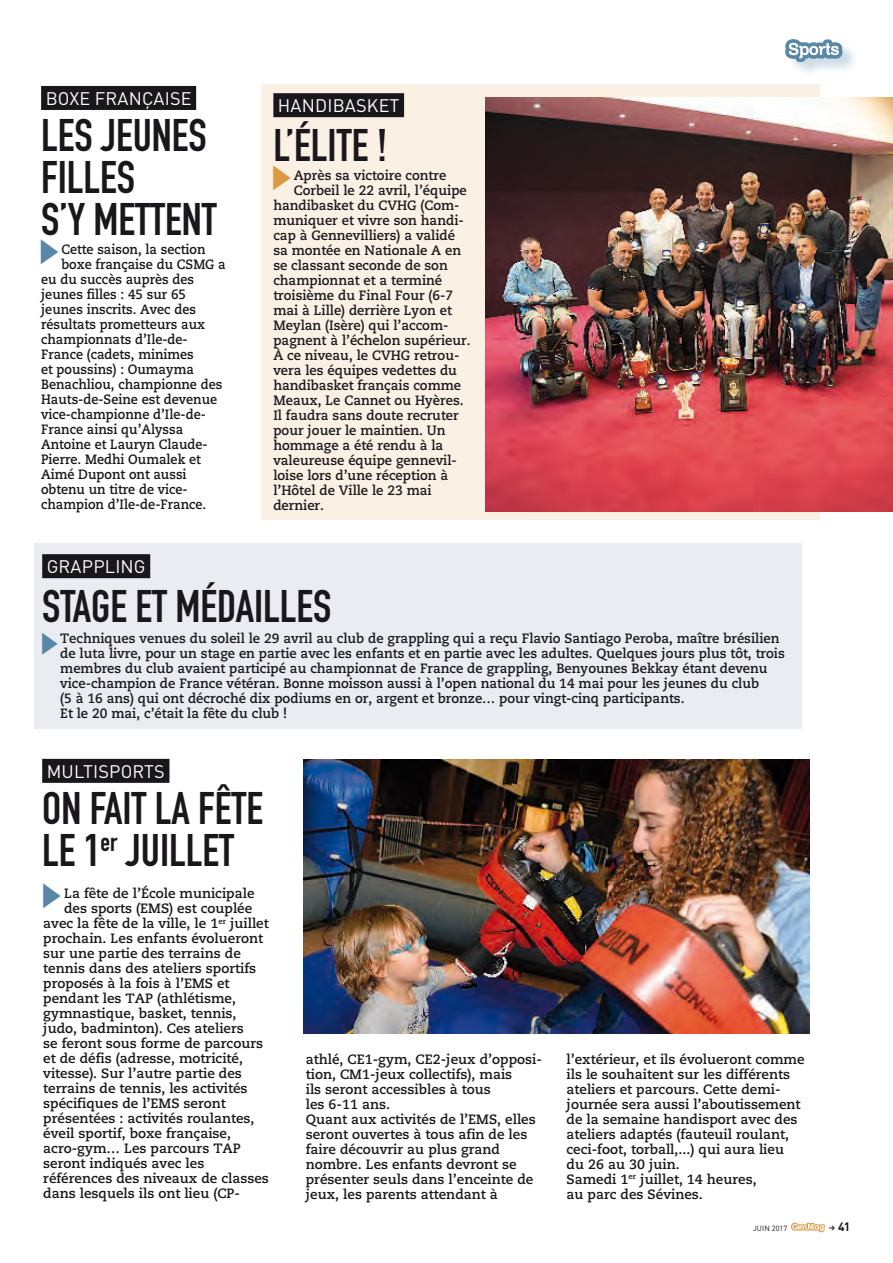
<style>
.page{position:relative;width:893px;height:1263px;background:#fff}
.page>*{position:absolute;margin:0;border:0;box-sizing:border-box;transform-origin:0 0}
.t1{font:45px/42px "DIN Engschrift";color:#1a171c}
.t2{font:18px "DINOT";letter-spacing:.01em;color:#fff}
.t3{font:700 13.5px/15px "Caecilia LT Std";color:#1a171c}
.t4{font:700 13.5px "Caecilia LT Std";color:#1a171c;scale:.94 1}
.t5{font:700 12px "DINOT";color:#1a171c}
.t6{font:7.5px "DINOT";letter-spacing:.005em;color:#1a171c}
.s1{color:#5887a8}
.s2{color:#db9944}
</style>
<div class="page">
<img style="left:859px;top:97px;width:34px;height:414px">
<img style="left:304px;top:759px;width:505px;height:275px">
<div style="left:42px;top:759px;width:127px;height:24px;background:#1a171c"></div>
<div style="left:0;top:0;width:859px;height:757px;background:#5887a8;opacity:.3"></div>
<svg style="left:785px;top:39px;width:57px;height:23px"></svg>
<svg style="left:0;top:0;width:18px;height:740px"></svg>
<svg style="left:791px;top:1222px;width:34px;height:10px"></svg>
<h2 class="t2" style="left:46px;top:87px;width:147px">BOXE FRANÇAISE</h2>
<h1 class="t1" style="left:41px;top:115px;width:177px">LES JEUNES<br>FILLES<br>S’Y METTENT</h1>
<p class="t4" style="left:38px;top:242px;width:180px"><span class="s1">✓</span>Cette saison, la section</p>
<p class="t4" style="left:61px;top:257px;width:176px">boxe française du CSMG a</p>
<p class="t4" style="left:41px;top:272px;width:164px">eu du succès auprès des</p>
<p class="t4" style="left:41px;top:287px;width:156px">jeunes filles : 45 sur 65</p>
<p class="t4" style="left:41px;top:302px;width:166px">jeunes inscrits. Avec des</p>
<p class="t4" style="left:41px;top:317px;width:176px">résultats prometteurs aux</p>
<p class="t4" style="left:41px;top:332px;width:158px">championnats d’Ile-de-</p>
<p class="t4" style="left:41px;top:347px;width:164px">France (cadets, minimes</p>
<p class="t4" style="left:41px;top:362px;width:164px">et poussins) : Oumayma</p>
<p class="t4" style="left:41px;top:377px;width:194px">Benachliou, championne des</p>
<p class="t4" style="left:41px;top:392px;width:189px">Hauts-de-Seine est devenue</p>
<p class="t4" style="left:41px;top:407px;width:177px">vice-championne d’Ile-de-</p>
<p class="t4" style="left:41px;top:422px;width:153px">France ainsi qu’Alyssa</p>
<p class="t4" style="left:41px;top:437px;width:179px">Antoine et Lauryn Claude-</p>
<p class="t4" style="left:41px;top:452px;width:172px">Pierre. Medhi Oumalek et</p>
<p class="t4" style="left:41px;top:467px;width:156px">Aimé Dupont ont aussi</p>
<p class="t4" style="left:41px;top:482px;width:158px">obtenu un titre de vice-</p>
<p class="t4" style="left:41px;top:497px;width:177px">champion d’Ile-de-France.</p>
<h2 class="t2" style="left:278px;top:94px;width:123px">HANDIBASKET</h2>
<h1 class="t1" style="left:273px;top:125px;width:116px">L’ÉLITE !</h1>
<p class="t3" style="left:270px;top:168px;width:178px"><span class="s2">✓</span>Après sa victoire contre</p>
<p class="t3" style="left:294px;top:183px;width:175px">Corbeil le 22 avril, l’équipe</p>
<p class="t3" style="left:273px;top:198px;width:188px">handibasket du CVHG (Com-</p>
<p class="t3" style="left:273px;top:213px;width:192px">muniquer et vivre son handi-</p>
<p class="t3" style="left:273px;top:228px;width:183px">cap à Gennevilliers) a validé</p>
<p class="t3" style="left:273px;top:243px;width:189px">sa montée en Nationale A en</p>
<p class="t3" style="left:273px;top:258px;width:176px">se classant seconde de son</p>
<p class="t3" style="left:273px;top:273px;width:170px">championnat et a terminé</p>
<p class="t3" style="left:273px;top:288px;width:181px">troisième du Final Four (6-7</p>
<p class="t3" style="left:273px;top:303px;width:180px">mai à Lille) derrière Lyon et</p>
<p class="t3" style="left:273px;top:318px;width:177px">Meylan (Isère) qui l’accom-</p>
<p class="t3" style="left:273px;top:333px;width:199px">pagnent à l’échelon supérieur.</p>
<p class="t3" style="left:273px;top:348px;width:188px">À ce niveau, le CVHG retrou-</p>
<p class="t3" style="left:273px;top:363px;width:185px">vera les équipes vedettes du</p>
<p class="t3" style="left:273px;top:378px;width:189px">handibasket français comme</p>
<p class="t3" style="left:273px;top:393px;width:192px">Meaux, Le Cannet ou Hyères.</p>
<p class="t3" style="left:273px;top:408px;width:187px">Il faudra sans doute recruter</p>
<p class="t3" style="left:273px;top:423px;width:174px">pour jouer le maintien. Un</p>
<p class="t3" style="left:273px;top:438px;width:172px">hommage a été rendu à la</p>
<p class="t3" style="left:273px;top:453px;width:185px">valeureuse équipe gennevil-</p>
<p class="t3" style="left:273px;top:468px;width:176px">loise lors d’une réception à</p>
<p class="t3" style="left:273px;top:483px;width:160px">l’Hôtel de Ville le 23 mai</p>
<p class="t3" style="left:273px;top:498px;width:52px">dernier.</p>
<h2 class="t2" style="left:47px;top:555px;width:100px">GRAPPLING</h2>
<h1 class="t1" style="left:42px;top:586px;width:291px">STAGE ET MÉDAILLES</h1>
<p class="t3" style="left:60px;top:631px;width:726px;text-indent:-21px"><span class="s1">✓</span>Techniques venues du soleil le 29 avril au club de grappling qui a reçu Flavio Santiago Peroba, maître brésilien de luta livre, pour un stage en partie avec les enfants et en partie avec les adultes. Quelques jours plus tôt, trois membres du club avaient participé au championnat de France de grappling, Benyounes Bekkay étant devenu vice-champion de France vétéran. Bonne moisson aussi à l’open national du 14 mai pour les jeunes du club<br>(5 à 16 ans) qui ont décroché dix podiums en or, argent et bronze… pour vingt-cinq participants.<br>Et le 20 mai, c’était la fête du club !</p>
<h2 class="t2" style="left:47px;top:760px;width:120px">MULTISPO RTS</h2>
<h1 class="t1" style="left:42px;top:787px;width:222px">ON FAIT LA FÊTE<br>LE 1<sup>ER</sup> JUILLET</h1>
<p class="t3" style="left:40px;top:886px;width:216px"><span class="s1">✓</span>La fête de l’École municipale</p>
<p class="t3" style="left:64px;top:901px;width:190px">des sports (EMS) est couplée</p>
<p class="t3" style="left:43px;top:916px;width:227px">avec la fête de la ville, le 1<sup>er</sup> juillet</p>
<p class="t3" style="left:43px;top:931px;width:221px">prochain. Les enfants évolueront</p>
<p class="t3" style="left:43px;top:946px;width:199px">sur une partie des terrains de</p>
<p class="t3" style="left:43px;top:961px;width:214px">tennis dans des ateliers sportifs</p>
<p class="t3" style="left:43px;top:976px;width:188px">proposés à la fois à l’EMS et</p>
<p class="t3" style="left:43px;top:991px;width:194px">pendant les TAP (athlétisme,</p>
<p class="t3" style="left:43px;top:1006px;width:195px">gymnastique, basket, tennis,</p>
<p class="t3" style="left:43px;top:1021px;width:202px">judo, badminton). Ces ateliers</p>
<p class="t3" style="left:43px;top:1036px;width:221px">se feront sous forme de parcours</p>
<p class="t3" style="left:43px;top:1051px;width:201px">et de défis (adresse, motricité,</p>
<p class="t3" style="left:43px;top:1066px;width:200px">vitesse). Sur l’autre partie des</p>
<p class="t3" style="left:43px;top:1081px;width:206px">terrains de tennis, les activités</p>
<p class="t3" style="left:43px;top:1096px;width:184px">spécifiques de l’EMS seront</p>
<p class="t3" style="left:43px;top:1111px;width:213px">présentées : activités roulantes,</p>
<p class="t3" style="left:43px;top:1126px;width:189px">éveil sportif, boxe française,</p>
<p class="t3" style="left:43px;top:1141px;width:199px">acro-gym… Les parcours TAP</p>
<p class="t3" style="left:43px;top:1156px;width:163px">seront indiqués avec les</p>
<p class="t3" style="left:43px;top:1171px;width:227px">références des niveaux de classes</p>
<p class="t3" style="left:43px;top:1186px;width:198px">dans lesquels ils ont lieu (CP-</p>
<p class="t3" style="left:306px;top:1052px;width:238px">athlé, CE1-gym, CE2-jeux d’opposi&shy;tion, CM1-jeux collectifs), mais<br>ils seront accessibles à tous<br>les 6-11 ans.<br>Quant aux activités de l’EMS, elles seront ouvertes à tous afin de les faire découvrir au plus grand nombre. Les enfants devront se présenter seuls dans l’enceinte de jeux, les parents attendant à</p>
<p class="t3" style="left:566px;top:1052px;width:240px">l’extérieur, et ils évolueront comme ils le souhaitent sur les différents ateliers et parcours. Cette demi&shy;journée sera aussi l’aboutissement de la semaine handisport avec des ateliers adaptés (fauteuil roulant, ceci-foot, torball,...) qui aura lieu du 26 au 30 juin.<br>Samedi 1<sup>er</sup> juillet, 14 heures,<br>au parc des Sévines.</p>
<p class="t6" style="left:753px;top:1223px;width:36px">JUIN 2017</p>
<p class="t5" style="left:838px;top:1218px;width:14px">41</p>
</div>
